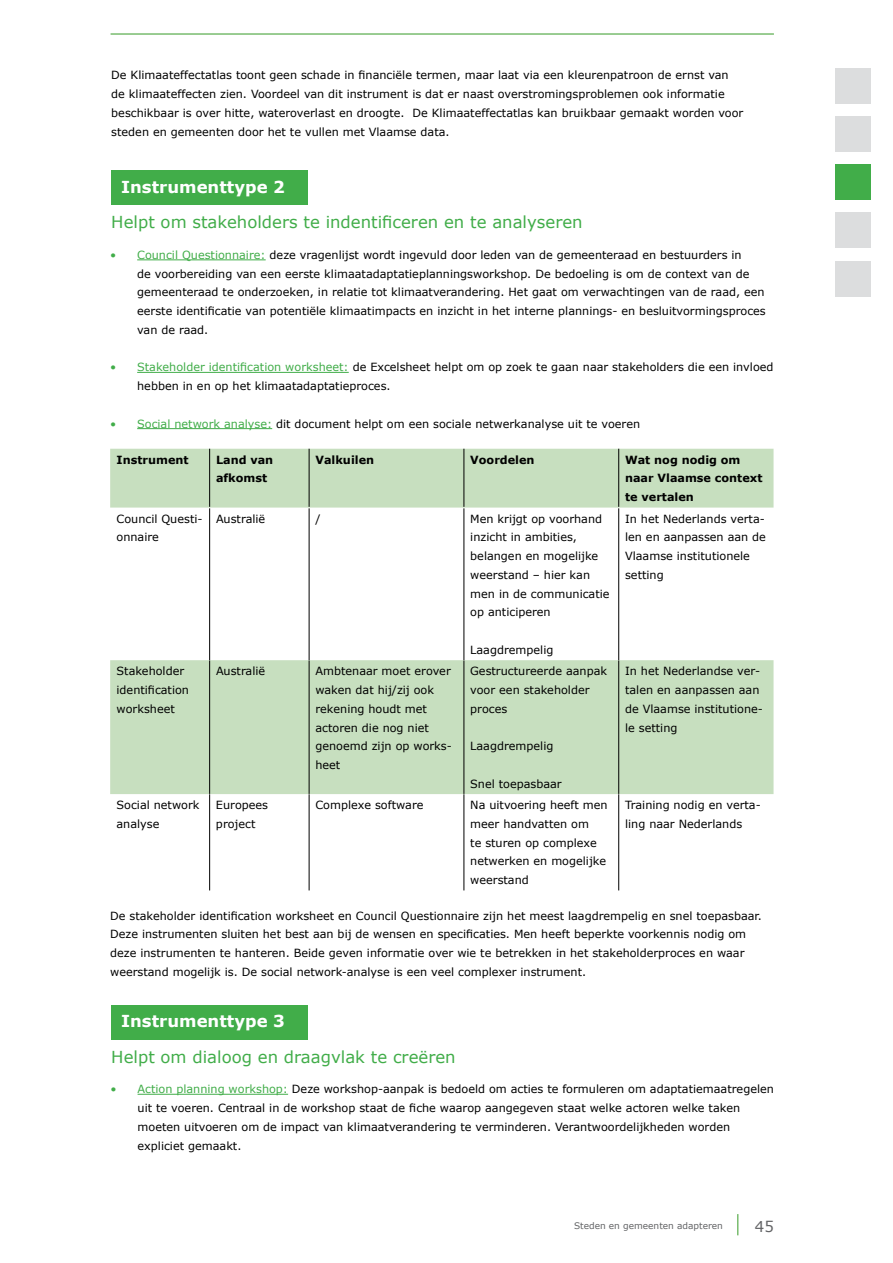
<style>
.page{position:relative;width:893px;height:1263px;background:#fff}
.page>*{position:absolute;margin:0;border:0;box-sizing:border-box;transform-origin:0 0}
.t1{font:16.5px "Verdana";color:#41ad49}
.t2{font:700 16.5px "Verdana";color:#fff}
.t3{font:15px "Verdana";color:#636466}
.t4{font:11.25px/18.8px "Verdana";color:#000}
.t5{font:700 11.25px/18.8px "Verdana";color:#000}
.t6{font:9px "Verdana";color:#636466}
.s1{color:#41ad49}
</style>
<div class="page">
<div style="left:111px;top:171px;width:197px;height:34px;background:#41ad49"></div>
<svg style="left:110px;top:449px;width:663px;height:345px;fill:#c7dfbf"></svg>
<hr style="left:209px;top:449px;width:1px;height:58px;background:#000">
<hr style="left:309px;top:449px;width:1px;height:58px;background:#000">
<hr style="left:464px;top:449px;width:1px;height:58px;background:#000">
<hr style="left:618px;top:449px;width:1px;height:58px;background:#000">
<hr style="left:209px;top:508px;width:1px;height:152px;background:#000">
<hr style="left:309px;top:508px;width:1px;height:152px;background:#000">
<hr style="left:464px;top:508px;width:1px;height:152px;background:#000">
<hr style="left:618px;top:508px;width:1px;height:152px;background:#000">
<hr style="left:209px;top:660px;width:1px;height:134px;background:#000">
<hr style="left:309px;top:660px;width:1px;height:134px;background:#000">
<hr style="left:464px;top:660px;width:1px;height:134px;background:#000">
<hr style="left:618px;top:660px;width:1px;height:134px;background:#000">
<hr style="left:209px;top:794px;width:1px;height:96px;background:#000">
<hr style="left:309px;top:794px;width:1px;height:96px;background:#000">
<hr style="left:464px;top:794px;width:1px;height:96px;background:#000">
<hr style="left:618px;top:794px;width:1px;height:96px;background:#000">
<hr style="left:137px;top:260px;width:129px;height:1px;background:#41ad49">
<hr style="left:137px;top:372px;width:212px;height:1px;background:#41ad49">
<hr style="left:137px;top:428px;width:135px;height:1px;background:#41ad49">
<hr style="left:138px;top:1094px;width:150px;height:1px;background:#41ad49">
<div style="left:111px;top:1005px;width:197px;height:35px;background:#41ad49"></div>
<hr style="left:111px;top:33px;width:663px;height:2px;background:#79bc6f">
<svg style="left:737px;top:1214px;width:1px;height:21px"></svg>
<div style="left:835px;top:68px;width:35px;height:35px;background:#dcddde"></div>
<div style="left:835px;top:116px;width:35px;height:35px;background:#dcddde"></div>
<div style="left:835px;top:164px;width:35px;height:35px;background:#41ad49"></div>
<div style="left:835px;top:213px;width:35px;height:35px;background:#dcddde"></div>
<div style="left:835px;top:262px;width:35px;height:35px;background:#dcddde"></div>
<p class="t4" style="left:111px;top:66px;width:634px">De Klimaateffectatlas toont geen schade in financiële termen, maar laat via een kleurenpatroon de ernst van de klimaateffecten zien. Voordeel van dit instrument is dat er naast overstromingsproblemen ook informatie beschikbaar is over hitte, wateroverlast en droogte. De Klimaateffectatlas kan bruikbaar gemaakt worden voor steden en gemeenten door het te vullen met Vlaamse data.</p>
<h1 class="t2" style="left:121px;top:175px;width:165px">Instrumenttype 2</h1>
<h1 class="t1" style="left:111px;top:211px;width:473px">Helpt om stakeholders te indentificeren en te analyseren</h1>
<p class="t4" style="left:137px;top:245px;width:630px;text-indent:-27px"><span class="s1">• Council Questionnaire:</span> deze vragenlijst wordt ingevuld door leden van de gemeenteraad en bestuurders in<br>de voorbereiding van een eerste klimaatadaptatieplanningsworkshop. De bedoeling is om de context van de gemeenteraad te onderzoeken, in relatie tot klimaatverandering. Het gaat om verwachtingen van de raad, een eerste identificatie van potentiële klimaatimpacts en inzicht in het interne plannings- en besluitvormingsproces van de raad.</p>
<p class="t4" style="left:137px;top:358px;width:638px;text-indent:-27px"><span class="s1">• Stakeholder identification worksheet:</span> de Excelsheet helpt om op zoek te gaan naar stakeholders die een invloed hebben in en op het klimaatadaptatieproces.</p>
<p class="t4" style="left:110px;top:414px;width:531px"><span class="s1">• Social network analyse:</span> dit document helpt om een sociale netwerkanalyse uit te voeren</p>
<p class="t5" style="left:117px;top:450px;width:74px">Instrument</p>
<p class="t5" style="left:216px;top:450px;width:59px">Land van afkomst</p>
<p class="t5" style="left:315px;top:450px;width:60px">Valkuilen</p>
<p class="t5" style="left:470px;top:450px;width:66px">Voordelen</p>
<p class="t5" style="left:625px;top:450px;width:139px">Wat nog nodig om naar Vlaamse context te vertalen</p>
<p class="t4" style="left:117px;top:509px;width:88px">Council Questi&shy;onnaire</p>
<p class="t4" style="left:216px;top:509px;width:51px">Australië</p>
<p class="t4" style="left:315px;top:509px;width:7px">/</p>
<p class="t4" style="left:470px;top:509px;width:141px">Men krijgt op voorhand inzicht in ambities, belangen en mogelijke weerstand – hier kan men in de communicatie op anticiperen</p>
<p class="t4" style="left:470px;top:640px;width:85px">Laagdrempelig</p>
<p class="t4" style="left:625px;top:509px;width:142px">In het Nederlands verta&shy;len en aanpassen aan de<br>Vlaamse institutionele setting</p>
<p class="t4" style="left:117px;top:662px;width:74px">Stakeholder identification worksheet</p>
<p class="t4" style="left:216px;top:662px;width:51px">Australië</p>
<p class="t4" style="left:315px;top:662px;width:138px">Ambtenaar moet erover waken dat hij/zij ook rekening houdt met actoren die nog niet genoemd zijn op works&shy;heet</p>
<p class="t4" style="left:470px;top:662px;width:138px">Gestructureerde aanpak voor een stakeholder proces</p>
<p class="t4" style="left:470px;top:737px;width:85px">Laagdrempelig</p>
<p class="t4" style="left:470px;top:774px;width:93px">Snel toepasbaar</p>
<p class="t4" style="left:625px;top:662px;width:139px">In het Nederlandse ver&shy;talen en aanpassen aan de Vlaamse institutione&shy;le setting</p>
<p class="t4" style="left:117px;top:795px;width:85px">Social network analyse</p>
<p class="t4" style="left:216px;top:795px;width:54px">Europees project</p>
<p class="t4" style="left:315px;top:795px;width:110px">Complexe software</p>
<p class="t4" style="left:470px;top:795px;width:139px">Na uitvoering heeft men meer handvatten om<br>te sturen op complexe netwerken en mogelijke weerstand</p>
<p class="t4" style="left:625px;top:795px;width:137px">Training nodig en verta&shy;ling naar Nederlands</p>
<p class="t4" style="left:110px;top:906px;width:653px">De stakeholder identification worksheet en Council Questionnaire zijn het meest laagdrempelig en snel toepasbaar.<br>Deze instrumenten sluiten het best aan bij de wensen en specificaties. Men heeft beperkte voorkennis nodig om deze instrumenten te hanteren. Beide geven informatie over wie te betrekken in het stakeholderproces en waar weerstand mogelijk is. De social network-analyse is een veel complexer instrument.</p>
<h1 class="t2" style="left:121px;top:1009px;width:165px">Instrumenttype 3</h1>
<h1 class="t1" style="left:111px;top:1045px;width:346px">Helpt om dialoog en draagvlak te creëren</h1>
<p class="t4" style="left:138px;top:1080px;width:638px;text-indent:-27px"><span class="s1">• Action planning workshop:</span> Deze workshop-aanpak is bedoeld om acties te formuleren om adaptatiemaatregelen uit te voeren. Centraal in de workshop staat de fiche waarop aangegeven staat welke actoren welke taken moeten uitvoeren om de impact van klimaatverandering te verminderen. Verantwoordelijkheden worden expliciet gemaakt.</p>
<p class="t6" style="left:574px;top:1220px;width:150px">Steden en gemeenten adapteren</p>
<h2 class="t3" style="left:755px;top:1216px;width:21px">45</h2>
</div>
